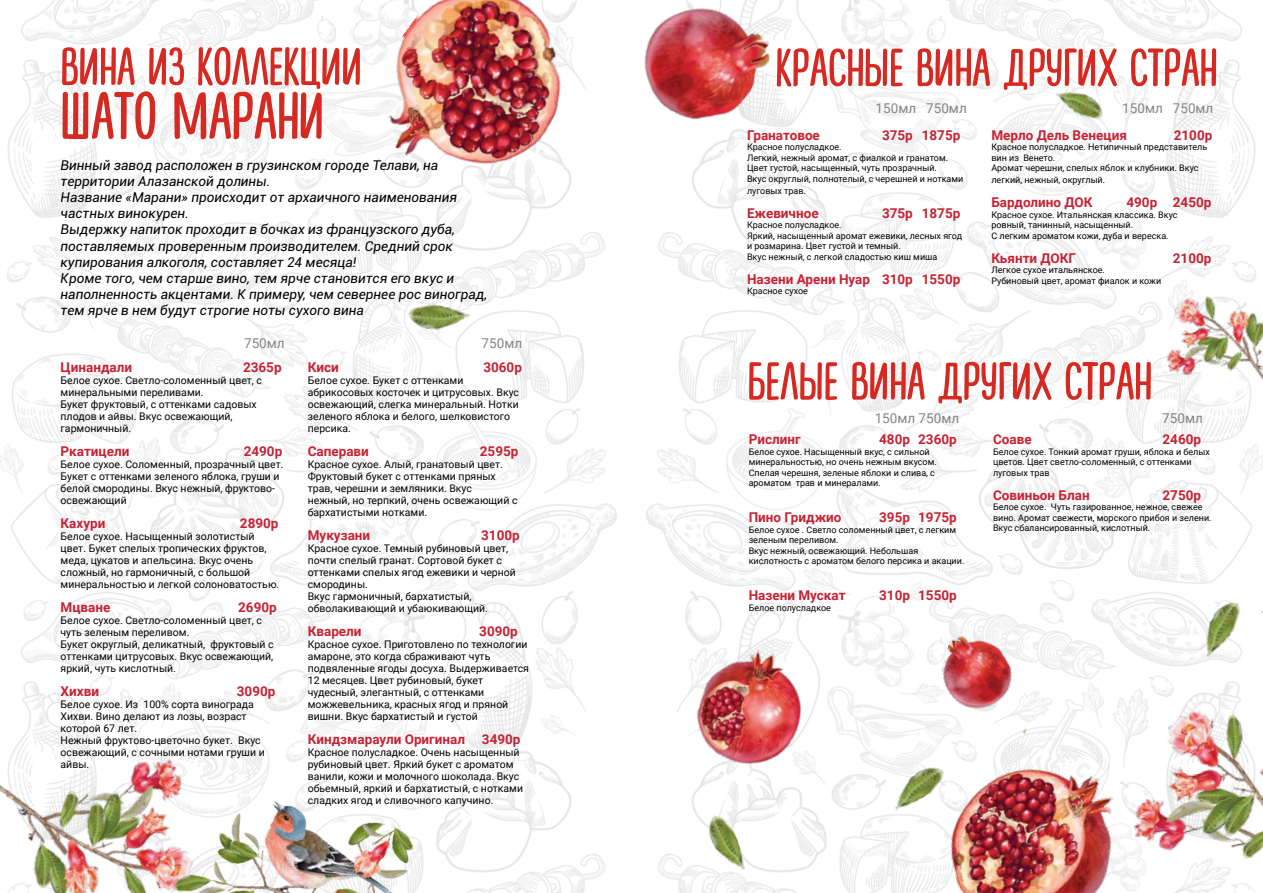
<style>
.page{position:relative;width:1263px;height:893px;background:#fff}
.page>*{position:absolute;margin:0;border:0;box-sizing:border-box;transform-origin:0 0}
.t1{font:500 67.5px "Lifehack Sans";color:#d52921}
.t2{font:500 54px "Lifehack Sans";color:#d52921}
.t3{font:italic 13.5px/16.2px "Roboto";color:#000}
.t4{font:700 13.5px "Roboto";color:#c62334}
.t5{font:13.5px "Roboto";color:#828487}
.t6{font:10.5px/12px "Roboto";color:#000}
.t7{font:9px/10.5px "Roboto";color:#000}
</style>
<div class="page">
<img style="left:0;top:0;width:1263px;height:893px">
<img style="left:1141px;top:253px;width:122px;height:190px">
<img style="left:347px;top:0;width:283px;height:225px">
<img style="left:394px;top:298px;width:77px;height:61px">
<img style="left:0;top:653px;width:257px;height:240px">
<img style="left:146px;top:766px;width:277px;height:127px">
<img style="left:642px;top:596px;width:227px;height:225px">
<img style="left:1047px;top:69px;width:71px;height:67px">
<img style="left:1178px;top:583px;width:85px;height:78px">
<img style="left:872px;top:737px;width:34px;height:76px">
<img style="left:604px;top:0;width:179px;height:148px">
<img style="left:930px;top:605px;width:124px;height:128px">
<img style="left:1114px;top:661px;width:149px;height:232px">
<img style="left:906px;top:733px;width:241px;height:160px">
<img style="left:679px;top:804px;width:69px;height:81px">
<h2 class="t2" style="left:61px;top:39px;width:303px">Вина из коллекции</h2>
<h1 class="t1" style="left:61px;top:81px;width:265px">Шато Марани</h1>
<p class="t3" style="left:61px;top:156px;width:428px">Винный завод расположен в грузинском городе Телави, на территории Алазанской долины.<br>Название «Марани» происходит от архаичного наименования частных винокурен.<br>Выдержку напиток проходит в бочках из французского дуба, поставляемых проверенным производителем. Средний срок купирования алкоголя, составляет 24 месяца!<br>Кроме того, чем старше вино, тем ярче становится его вкус и наполненность акцентами. К примеру, чем севернее рос виноград, тем ярче в нем будут строгие ноты сухого вина</p>
<p class="t5" style="left:244px;top:334px;width:42px">750мл</p>
<p class="t5" style="left:482px;top:334px;width:42px">750мл</p>
<p class="t4" style="left:61px;top:357px;width:73px">Цинандали</p>
<p class="t4" style="left:243px;top:357px;width:40px">2365р</p>
<p class="t6" style="left:61px;top:373px;width:203px">Белое сухое. Светло-соломенный цвет, с минеральными переливами.<br>Букет фруктовый, с оттенками садовых плодов и айвы. Вкус освежающий, гармоничный.</p>
<p class="t4" style="left:61px;top:441px;width:70px">Ркатицели</p>
<p class="t4" style="left:244px;top:441px;width:40px">2490р</p>
<p class="t6" style="left:61px;top:457px;width:224px">Белое сухое. Соломенный, прозрачный цвет.<br>Букет с оттенками зеленого яблока, груши и белой смородины. Вкус нежный, фруктово&shy;освежающий</p>
<p class="t4" style="left:61px;top:513px;width:46px">Кахури</p>
<p class="t4" style="left:240px;top:513px;width:40px">2890р</p>
<p class="t6" style="left:61px;top:529px;width:220px">Белое сухое. Насыщенный золотистый цвет. Букет спелых тропических фруктов, меда, цукатов и апельсина. Вкус очень сложный, но гармоничный, с большой минеральностью и легкой солоноватостью.</p>
<p class="t4" style="left:61px;top:597px;width:51px">Мцване</p>
<p class="t4" style="left:238px;top:597px;width:40px">2690р</p>
<p class="t6" style="left:61px;top:613px;width:215px">Белое сухое. Светло-соломенный цвет, с чуть зеленым переливом.<br>Букет округлый, деликатный, фруктовый с оттенками цитрусовых. Вкус освежающий, яркий, чуть кислотный.</p>
<p class="t4" style="left:61px;top:681px;width:40px">Хихви</p>
<p class="t4" style="left:237px;top:681px;width:40px">3090р</p>
<p class="t6" style="left:61px;top:697px;width:206px">Белое сухое. Из 100% сорта винограда<br>Хихви. Вино делают из лозы, возраст которой 67 лет.<br>Нежный фруктово-цветочно букет. Вкус освежающий, с сочными нотами груши и айвы.</p>
<p class="t4" style="left:308px;top:357px;width:33px">Киси</p>
<p class="t4" style="left:483px;top:357px;width:40px">3060р</p>
<p class="t6" style="left:308px;top:373px;width:213px">Белое сухое. Букет с оттенками абрикосовых косточек и цитрусовых. Вкус освежающий, слегка минеральный. Нотки зеленого яблока и белого, шелковистого персика.</p>
<p class="t4" style="left:308px;top:441px;width:63px">Саперави</p>
<p class="t4" style="left:480px;top:441px;width:40px">2595р</p>
<p class="t6" style="left:308px;top:457px;width:211px">Красное сухое. Алый, гранатовый цвет.<br>Фруктовый букет с оттенками пряных трав, черешни и земляники. Вкус<br>нежный, но терпкий, очень освежающий с бархатистыми нотками.</p>
<p class="t4" style="left:308px;top:525px;width:64px">Мукузани</p>
<p class="t4" style="left:481px;top:525px;width:40px">3100р</p>
<p class="t6" style="left:308px;top:541px;width:210px">Красное сухое. Темный рубиновый цвет, почти спелый гранат. Сортовой букет с оттенками спелых ягод ежевики и черной смородины.<br>Вкус гармоничный, бархатистый, обволакивающий и убаюкивающий.</p>
<p class="t4" style="left:308px;top:621px;width:55px">Кварели</p>
<p class="t4" style="left:479px;top:621px;width:40px">3090р</p>
<p class="t6" style="left:308px;top:637px;width:223px">Красное сухое. Приготовлено по технологии амароне, это когда сбраживают чуть подвяленные ягоды досуха. Выдерживается 12 месяцев. Цвет рубиновый, букет чудесный, элегантный, с оттенками можжевельника, красных ягод и пряной вишни. Вкус бархатистый и густой</p>
<p class="t4" style="left:308px;top:729px;width:214px">Киндзмараули Оригинал 3490р</p>
<p class="t6" style="left:308px;top:745px;width:217px">Красное полусладкое. Очень насыщенный рубиновый цвет. Яркий букет с ароматом ванили, кожи и молочного шоколада. Вкус обьемный, яркий и бархатистый, с нотками сладких ягод и сливочного капучино.</p>
<h2 class="t2" style="left:775px;top:40px;width:443px">Красные вина других стран</h2>
<p class="t5" style="left:875px;top:99px;width:93px">150мл 750мл</p>
<p class="t5" style="left:1122px;top:99px;width:93px">150мл 750мл</p>
<p class="t4" style="left:747px;top:126px;width:74px">Гранатовое</p>
<p class="t4" style="left:882px;top:126px;width:80px">375р 1875р</p>
<p class="t7" style="left:747px;top:142px;width:218px">Красное полусладкое.<br>Легкий, нежный аромат, с фиалкой и гранатом.<br>Цвет густой, насыщенный, чуть прозрачный.<br>Вкус округлый, полнотелый, с черешней и нотками</p>
<p class="t7" style="left:747px;top:185px;width:60px">луговых трав.</p>
<p class="t4" style="left:747px;top:204px;width:73px">Ежевичное</p>
<p class="t4" style="left:882px;top:204px;width:80px">375р 1875р</p>
<p class="t7" style="left:747px;top:220px;width:217px">Красное полусладкое.<br>Яркий, насыщенный аромат ежевики, лесных ягод и розмарина. Цвет густой и темный.<br>Вкус нежный, с легкой сладостью киш миша</p>
<p class="t4" style="left:747px;top:270px;width:215px">Назени Арени Нуар 310р 1550р</p>
<p class="t7" style="left:747px;top:286px;width:62px">Красное сухое</p>
<p class="t4" style="left:991px;top:126px;width:137px">Мерло Дель Венеция</p>
<p class="t4" style="left:1174px;top:126px;width:40px">2100р</p>
<p class="t7" style="left:991px;top:142px;width:217px">Красное полусладкое. Нетипичный представитель вин из Венето.<br>Аромат черешни, спелых яблок и клубники. Вкус</p>
<p class="t7" style="left:991px;top:175px;width:115px">легкий, нежный, округлый.</p>
<p class="t4" style="left:991px;top:193px;width:103px">Бардолино ДОК</p>
<p class="t4" style="left:1126px;top:193px;width:87px">490р 2450р</p>
<p class="t7" style="left:991px;top:209px;width:188px">Красное сухое. Итальянская классика. Вкус ровный, танинный, насыщенный.<br>С легким ароматом кожи, дуба и вереска.</p>
<p class="t4" style="left:991px;top:249px;width:86px">Кьянти ДОКГ</p>
<p class="t4" style="left:1173px;top:249px;width:40px">2100р</p>
<p class="t7" style="left:991px;top:265px;width:171px">Легкое сухое итальянское.<br>Рубиновый цвет, аромат фиалок и кожи</p>
<h2 class="t2" style="left:747px;top:353px;width:406px">белые вина других стран</h2>
<p class="t5" style="left:875px;top:409px;width:86px">150мл 750мл</p>
<p class="t5" style="left:1162px;top:409px;width:42px">750мл</p>
<p class="t4" style="left:749px;top:430px;width:54px">Рислинг</p>
<p class="t4" style="left:879px;top:430px;width:79px">480р 2360р</p>
<p class="t7" style="left:749px;top:446px;width:190px">Белое сухое. Насыщенный вкус, с сильной минеральностью, но очень нежным вкусом.<br>Спелая черешня, зеленые яблоки и слива, с ароматом трав и минералами.</p>
<p class="t4" style="left:749px;top:508px;width:94px">Пино Гриджио</p>
<p class="t4" style="left:879px;top:508px;width:79px">395р 1975р</p>
<p class="t7" style="left:749px;top:524px;width:217px">Белое сухое . Светло соломенный цвет, с легким зеленым переливом.<br>Вкус нежный, освежающий. Небольшая кислотность с ароматом белого персика и акации.</p>
<p class="t4" style="left:749px;top:586px;width:98px">Назени Мускат</p>
<p class="t4" style="left:879px;top:586px;width:79px">310р 1550р</p>
<p class="t7" style="left:749px;top:602px;width:84px">Белое полусладкое</p>
<p class="t4" style="left:993px;top:430px;width:40px">Соаве</p>
<p class="t4" style="left:1162px;top:430px;width:40px">2460р</p>
<p class="t7" style="left:993px;top:446px;width:218px">Белое сухое. Тонкий аромат груши, яблока и белых цветов. Цвет светло-соломенный, с оттенками луговых трав</p>
<p class="t4" style="left:993px;top:486px;width:98px">Совиньон Блан</p>
<p class="t4" style="left:1162px;top:486px;width:40px">2750р</p>
<p class="t7" style="left:993px;top:502px;width:220px">Белое сухое. Чуть газированное, нежное, свежее вино. Аромат свежести, морского прибоя и зелени.<br>Вкус сбалансированный, кислотный.</p>
</div>
